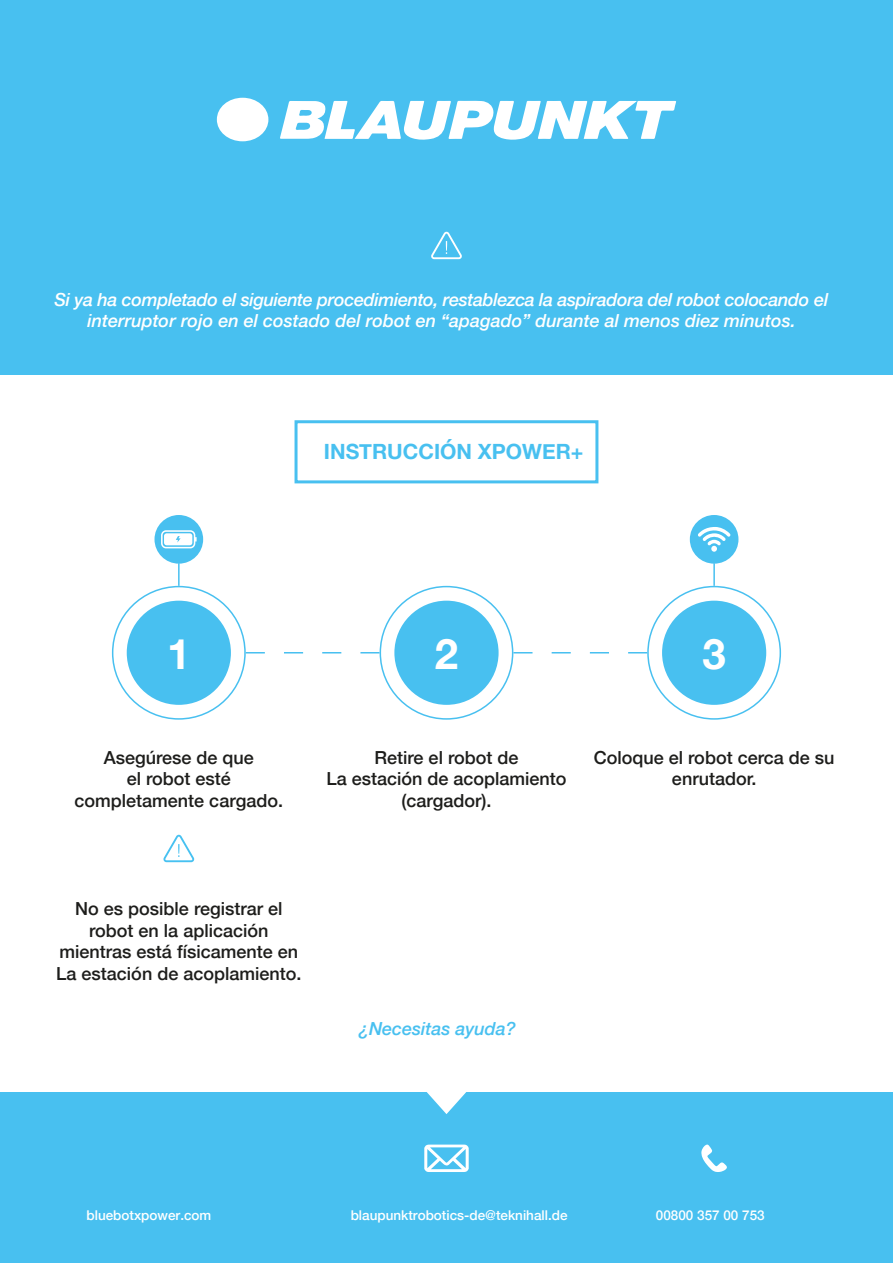
<style>
.page{position:relative;width:893px;height:1263px;background:#fff}
.page>*{position:absolute;margin:0;border:0;box-sizing:border-box;transform-origin:0 0}
.t1{font:700 42px "Helvetica Neue";color:#fff}
.t2{font:700 21px "Helvetica Neue";color:#48c0f0}
.t3{font:500 18px/21.6px "Helvetica Neue";color:#1d1d1b;text-align:center}
.t4{font:italic 500 18px/21.6px "Helvetica Neue";letter-spacing:-.02em;color:#fff;text-align:center}
.t5{font:italic 500 18px "Helvetica Neue";color:#48c0f0}
.t6{font:500 13.5px "Helvetica Neue";color:#fff}
</style>
<div class="page">
<div style="left:0;top:0;width:893px;height:374px;background:#48c0f0"></div>
<div style="left:295px;top:420px;width:303px;height:63px;border:3px solid #48c0f0"></div>
<div style="left:394px;top:601px;width:105px;height:104px;background:#48c0f0;border-radius:50%"></div>
<div style="left:662px;top:601px;width:104px;height:104px;background:#48c0f0;border-radius:50%"></div>
<div style="left:127px;top:601px;width:104px;height:104px;background:#48c0f0;border-radius:50%"></div>
<svg style="left:163px;top:835px;width:31px;height:27px"></svg>
<svg style="left:246px;top:652px;width:134px;height:1px"></svg>
<svg style="left:513px;top:652px;width:134px;height:1px"></svg>
<svg style="left:431px;top:232px;width:31px;height:27px"></svg>
<div style="left:0;top:1093px;width:893px;height:170px;background:#48c0f0"></div>
<svg style="left:407px;top:1092px;width:78px;height:22px"></svg>
<div style="left:217px;top:98px;width:51px;height:43px;background:#fff;border-radius:50%"></div>
<svg style="left:280px;top:101px;width:396px;height:39px"></svg>
<div style="left:154px;top:515px;width:49px;height:49px;background:#48c0f0;border-radius:50%"></div>
<div style="left:690px;top:515px;width:48px;height:49px;background:#48c0f0;border-radius:50%"></div>
<svg style="left:161px;top:530px;width:36px;height:18px"></svg>
<svg style="left:698px;top:527px;width:33px;height:25px"></svg>
<hr style="left:178px;top:563px;width:2px;height:23px;background:#48c0f0">
<hr style="left:713px;top:563px;width:2px;height:23px;background:#48c0f0">
<svg style="left:424px;top:1144px;width:45px;height:28px"></svg>
<svg style="left:701px;top:1144px;width:26px;height:28px"></svg>
<p class="t4" style="left:55px;top:287px;width:775px">Si ya ha completado el siguiente procedimiento, restablezca la aspiradora del robot colocando el interruptor rojo en el costado del robot en “apagado” durante al menos diez minutos.</p>
<p class="t2" style="left:324px;top:435px;width:261px">INSTRUCCIÓN XPOWER+</p>
<p class="t1" style="left:167px;top:621px;width:25px">1</p>
<p class="t1" style="left:435px;top:621px;width:25px">2</p>
<p class="t1" style="left:702px;top:621px;width:25px">3</p>
<p class="t3" style="left:104px;top:745px;width:152px">Asegúrese de que</p>
<p class="t3" style="left:127px;top:767px;width:106px">el robot esté</p>
<p class="t3" style="left:75px;top:788px;width:210px">completamente cargado.</p>
<p class="t3" style="left:375px;top:745px;width:145px">Retire el robot de</p>
<p class="t3" style="left:326px;top:767px;width:242px">La estación de acoplamiento (cargador).</p>
<p class="t3" style="left:594px;top:745px;width:242px">Coloque el robot cerca de su enrutador.</p>
<p class="t3" style="left:75px;top:896px;width:209px">No es posible registrar el</p>
<p class="t3" style="left:89px;top:918px;width:181px">robot en la aplicación</p>
<p class="t3" style="left:60px;top:940px;width:240px">mientras está físicamente en</p>
<p class="t3" style="left:56px;top:961px;width:247px">La estación de acoplamiento.</p>
<p class="t5" style="left:359px;top:1013px;width:158px">¿Necesitas ayuda?</p>
<p class="t6" style="left:87px;top:1204px;width:126px">bluebotxpower.com</p>
<p class="t6" style="left:351px;top:1204px;width:218px">blaupunktrobotics-de@teknihall.de</p>
<p class="t6" style="left:656px;top:1204px;width:110px">00800 357 00 753</p>
</div>
